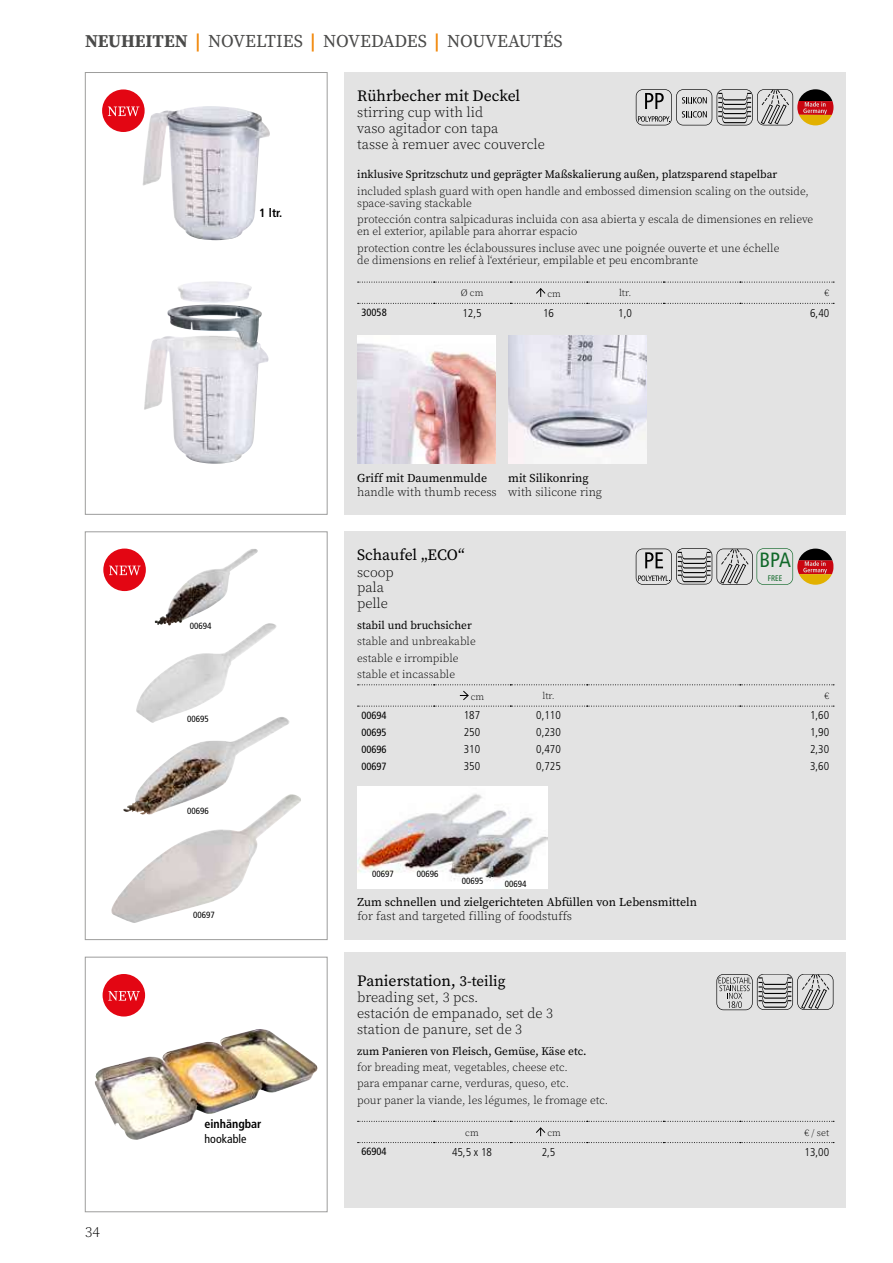
<style>
.page{position:relative;width:893px;height:1263px;background:#fff}
.page>*{position:absolute;margin:0;border:0;box-sizing:border-box;transform-origin:0 0}
.t1{font:condensed 20.7px "Frutiger LT Std";color:#12752f}
.t2{font:18px "Source Serif Pro";letter-spacing:-.01em;color:#4a4a49}
.t3{font:15.75px "Source Serif Pro";color:#000}
.t4{font:300 15px "Source Serif Pro";color:#000}
.t5{font:300 14.25px/15.8px "Source Serif Pro";color:#000}
.t6{font:12px "Source Serif Pro";color:#000}
.t7{font:300 12px "Source Serif Pro";color:#000}
.t8{font:700 condensed 12px "Frutiger LT Std";color:#000}
.t9{font:condensed 12px "Frutiger LT Std";color:#000}
.t10{font:300 11.4px/12px "Source Serif Pro";color:#000}
.t11{font:11.4px "Source Serif Pro";color:#000}
.t12{font:300 condensed 11.4px "Frutiger LT Std";color:#000}
.t13{font:condensed 10.5px "Frutiger LT Std";color:#000}
.t14{font:300 9.75px "Source Serif Pro";color:#000}
.t15{font:condensed 9px "Frutiger LT Std";color:#000}
.t16{font:condensed 8.1px "Frutiger LT Std";color:#12752f;scale:.96 1}
.s1{font-weight:700}
.s2{font-weight:700;color:#f18606}
.s3{font-size:15px}
</style>
<div class="page">
<div style="left:344px;top:72px;width:502px;height:443px;background:#e3e3e3"></div>
<div style="left:85px;top:72px;width:242px;height:443px;border:1px solid #9d9d9c"></div>
<svg style="left:358px;top:303px;width:476px;height:1px"></svg>
<svg style="left:358px;top:282px;width:476px;height:15px"></svg>
<svg style="left:798px;top:89px;width:35px;height:12px"></svg>
<div style="left:797px;top:101px;width:36px;height:14px;background:#ca0510"></div>
<svg style="left:799px;top:115px;width:33px;height:10px"></svg>
<svg style="left:803px;top:102px;width:24px;height:12px"></svg>
<img style="left:142px;top:106px;width:128px;height:134px">
<img style="left:357px;top:336px;width:138px;height:127px">
<img style="left:508px;top:336px;width:138px;height:127px">
<svg style="left:144px;top:281px;width:125px;height:183px"></svg>
<img style="left:177px;top:281px;width:33px;height:18px">
<svg style="left:636px;top:89px;width:157px;height:36px"></svg>
<div style="left:102px;top:89px;width:43px;height:43px;background:#e30613;border-radius:50%"></div>
<svg style="left:108px;top:107px;width:31px;height:9px"></svg>
<div style="left:344px;top:532px;width:502px;height:408px;background:#e3e3e3"></div>
<div style="left:85px;top:532px;width:242px;height:408px;border:1px solid #9d9d9c"></div>
<div style="left:103px;top:548px;width:43px;height:43px;background:#e30613;border-radius:50%"></div>
<svg style="left:109px;top:566px;width:32px;height:9px"></svg>
<svg style="left:358px;top:684px;width:476px;height:1px"></svg>
<svg style="left:358px;top:706px;width:476px;height:1px"></svg>
<svg style="left:460px;top:691px;width:8px;height:9px"></svg>
<img style="left:357px;top:787px;width:190px;height:102px">
<img style="left:136px;top:623px;width:140px;height:94px">
<img style="left:137px;top:717px;width:153px;height:77px">
<img style="left:111px;top:794px;width:190px;height:129px">
<img style="left:155px;top:549px;width:99px;height:74px">
<svg style="left:798px;top:549px;width:35px;height:11px"></svg>
<div style="left:797px;top:560px;width:36px;height:14px;background:#ca0510"></div>
<svg style="left:799px;top:574px;width:33px;height:11px"></svg>
<svg style="left:803px;top:561px;width:24px;height:13px"></svg>
<svg style="left:636px;top:548px;width:157px;height:37px"></svg>
<div style="left:103px;top:974px;width:42px;height:42px;background:#e30613;border-radius:50%"></div>
<svg style="left:108px;top:991px;width:32px;height:10px"></svg>
<img style="left:95px;top:1029px;width:223px;height:111px">
<div style="left:85px;top:957px;width:242px;height:255px;border:1px solid #9d9d9c"></div>
<div style="left:344px;top:953px;width:502px;height:255px;background:#e3e3e3"></div>
<svg style="left:358px;top:1142px;width:476px;height:1px"></svg>
<svg style="left:358px;top:1121px;width:476px;height:15px"></svg>
<svg style="left:716px;top:974px;width:117px;height:36px"></svg>
<h2 class="t2" style="left:85px;top:29px;width:479px"><span class="s1">NEUHEITEN</span> <span class="s2">|</span> NOVELTIES <span class="s2">|</span> NOVEDADES <span class="s2">|</span> NOUVEAUTÉS</h2>
<h3 class="t3" style="left:357px;top:85px;width:164px">Rührbecher mit Deckel</h3>
<p class="t5" style="left:357px;top:105px;width:189px">stirring cup with lid<br>vaso agitador con tapa<br>tasse à remuer avec couvercle</p>
<h3 class="t4" style="left:85px;top:1223px;width:16px">34</h3>
<p class="t8" style="left:259px;top:206px;width:25px">1 ltr.</p>
<p class="t15" style="left:190px;top:620px;width:23px">00694</p>
<p class="t15" style="left:187px;top:714px;width:23px">00695</p>
<p class="t15" style="left:187px;top:805px;width:23px">00696</p>
<p class="t15" style="left:193px;top:909px;width:23px">00697</p>
<p class="t8" style="left:205px;top:1117px;width:58px">einhängbar</p>
<p class="t9" style="left:205px;top:1131px;width:43px">hookable</p>
<p class="t11" style="left:357px;top:167px;width:422px">inklusive Spritzschutz und geprägter Maßskalierung außen, platzsparend stapelbar</p>
<p class="t10" style="left:357px;top:185px;width:453px">included splash guard with open handle and embossed dimension scaling on the outside, space-saving stackable</p>
<p class="t10" style="left:357px;top:213px;width:457px">protección contra salpicaduras incluida con asa abierta y escala de dimensiones en relieve en el exterior, apilable para ahorrar espacio</p>
<p class="t10" style="left:357px;top:242px;width:424px">protection contre les éclaboussures incluse avec une poignée ouverte et une échelle de dimensions en relief à l‘extérieur, empilable et peu encombrante</p>
<p class="t14" style="left:461px;top:287px;width:24px">Ø cm</p>
<p class="t14" style="left:547px;top:287px;width:15px">cm</p>
<p class="t14" style="left:619px;top:287px;width:14px">ltr.</p>
<p class="t14" style="left:824px;top:287px;width:6px">€</p>
<p class="t13" style="left:361px;top:306px;width:27px">30058</p>
<p class="t12" style="left:462px;top:306px;width:21px">12,5</p>
<p class="t12" style="left:543px;top:306px;width:12px">16</p>
<p class="t12" style="left:618px;top:306px;width:15px">1,0</p>
<p class="t12" style="left:810px;top:306px;width:21px">6,40</p>
<p class="t6" style="left:357px;top:469px;width:131px">Griff mit Daumenmulde</p>
<p class="t7" style="left:357px;top:484px;width:141px">handle with thumb recess</p>
<p class="t6" style="left:508px;top:469px;width:82px">mit Silikonring</p>
<p class="t7" style="left:508px;top:484px;width:95px">with silicone ring</p>
<h3 class="t3" style="left:357px;top:544px;width:109px">Schaufel „ECO“</h3>
<p class="t5" style="left:357px;top:564px;width:38px">scoop pala pelle</p>
<p class="t11" style="left:357px;top:618px;width:116px">stabil und bruchsicher</p>
<p class="t10" style="left:357px;top:634px;width:120px;line-height:16.2px">stable and unbreakable estable e irrompible stable et incassable</p>
<h1 class="t1" style="left:759px;top:548px;width:33px">BPA</h1>
<p class="t16" style="left:768px;top:574px;width:17px">FREE</p>
<p class="t14" style="left:471px;top:690px;width:15px">cm</p>
<p class="t14" style="left:542px;top:689px;width:14px">ltr.</p>
<p class="t14" style="left:824px;top:689px;width:6px">€</p>
<p class="t13" style="left:361px;top:709px;width:27px">00694</p>
<p class="t12" style="left:464px;top:709px;width:18px">187</p>
<p class="t12" style="left:536px;top:709px;width:26px">0,110</p>
<p class="t12" style="left:810px;top:709px;width:21px">1,60</p>
<p class="t13" style="left:361px;top:726px;width:27px">00695</p>
<p class="t12" style="left:464px;top:726px;width:18px">250</p>
<p class="t12" style="left:536px;top:726px;width:26px">0,230</p>
<p class="t12" style="left:810px;top:726px;width:21px">1,90</p>
<p class="t13" style="left:361px;top:743px;width:27px">00696</p>
<p class="t12" style="left:464px;top:743px;width:18px">310</p>
<p class="t12" style="left:536px;top:743px;width:26px">0,470</p>
<p class="t12" style="left:810px;top:743px;width:21px">2,30</p>
<p class="t13" style="left:361px;top:760px;width:27px">00697</p>
<p class="t12" style="left:464px;top:760px;width:18px">350</p>
<p class="t12" style="left:536px;top:760px;width:26px">0,725</p>
<p class="t12" style="left:810px;top:760px;width:21px">3,60</p>
<p class="t15" style="left:372px;top:869px;width:23px">00697</p>
<p class="t15" style="left:417px;top:869px;width:23px">00696</p>
<p class="t15" style="left:462px;top:876px;width:23px">00695</p>
<p class="t15" style="left:505px;top:878px;width:23px">00694</p>
<p class="t6" style="left:358px;top:894px;width:341px">Zum schnellen und zielgerichteten Abfüllen von Lebensmitteln</p>
<p class="t7" style="left:358px;top:909px;width:216px">for fast and targeted filling of foodstuffs</p>
<h3 class="t3" style="left:357px;top:970px;width:150px">Panierstation, <span class="s3">3-teilig</span></h3>
<p class="t5" style="left:357px;top:989px;width:197px">breading set, 3 pcs.<br>estación de empanado, set de 3 station de panure, set de 3</p>
<p class="t11" style="left:357px;top:1043px;width:231px">zum Panieren von Fleisch, Gemüse, Käse etc.</p>
<p class="t10" style="left:357px;top:1059px;width:253px;line-height:16.4px">for breading meat, vegetables, cheese etc.<br>para empanar carne, verduras, queso, etc.<br>pour paner la viande, les légumes, le fromage etc.</p>
<p class="t14" style="left:465px;top:1126px;width:15px">cm</p>
<p class="t14" style="left:547px;top:1127px;width:15px">cm</p>
<p class="t14" style="left:804px;top:1126px;width:26px">€ / set</p>
<p class="t13" style="left:361px;top:1146px;width:27px">66904</p>
<p class="t12" style="left:452px;top:1145px;width:42px">45,5 x 18</p>
<p class="t12" style="left:542px;top:1145px;width:15px">2,5</p>
<p class="t12" style="left:805px;top:1145px;width:26px">13,00</p>
</div>
